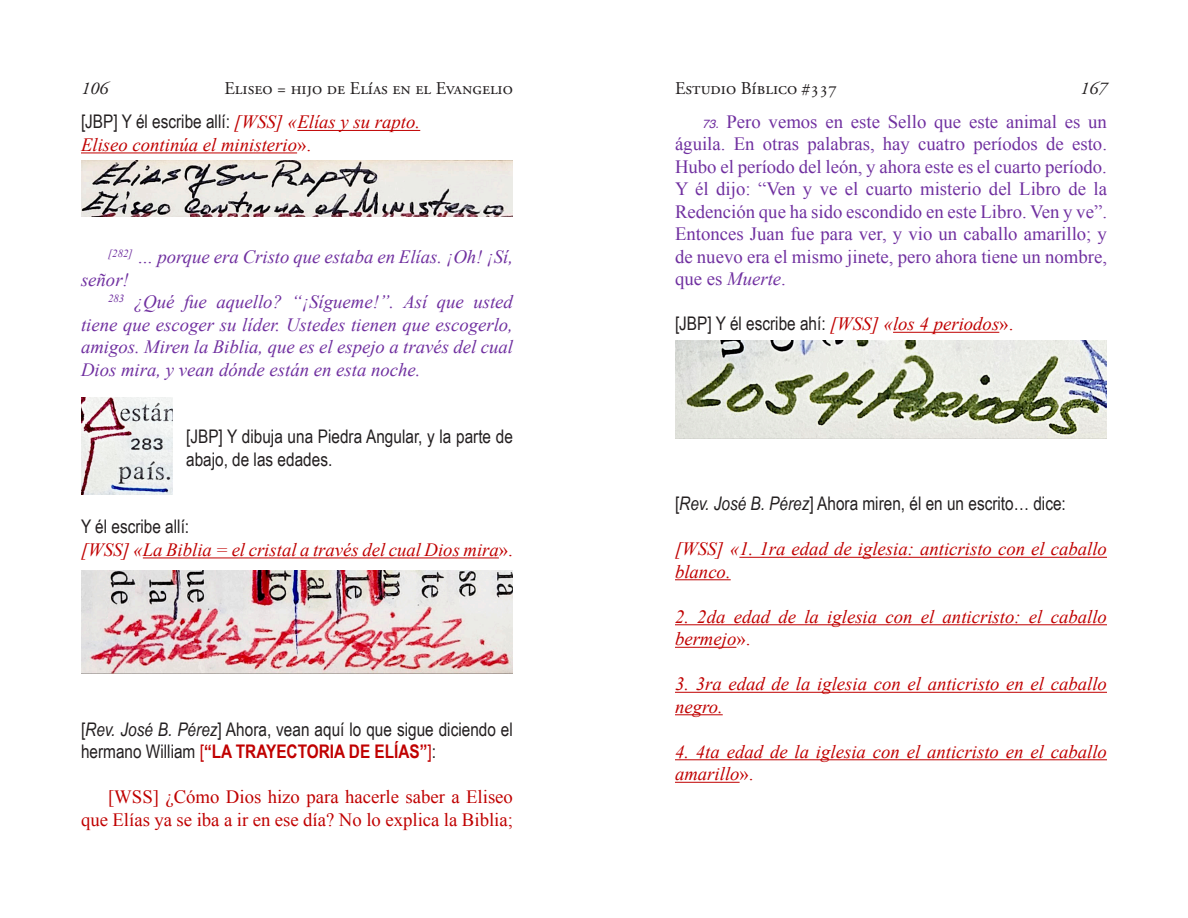
<style>
.page{position:relative;width:1188px;height:918px;background:#fff}
.page>*{position:absolute;margin:0;border:0;box-sizing:border-box;transform-origin:0 0}
.t1{font:18.75px/22.5px "Times New Roman";color:#7030a0;text-align:justify}
.t2{font:italic 18.75px/22.5px "Times New Roman";color:#c00000}
.t3{font:18.75px/22.5px "Arial Narrow";color:#231f20}
.t4{font:italic 18.75px/22.5px "Times New Roman";color:#7030a0}
.t5{font:18.75px/22.5px "Times New Roman";color:#c00000;text-align:right}
.t6{font:18px "Adobe Garamond Pro";color:#231f20}
.t7{font:italic 18px "Adobe Garamond Pro";color:#231f20}
.s1{font-family:"Times New Roman";font-style:italic;color:#c00000}
.s2{font-style:normal}
.s3{font-style:italic}
.s4{color:#c00000}
.s5{font-weight:700;color:#c00000}
.s6{font-family:"Helvetica";font-style:italic;font-size:12px}
.s7{font-family:"Times New Roman";color:#c00000}
</style>
<div class="page">
<hr style="left:297px;top:130px;width:123px;height:1px;background:#c00000">
<hr style="left:81px;top:153px;width:216px;height:1px;background:#c00000">
<hr style="left:143px;top:558px;width:356px;height:1px;background:#c00000">
<img style="left:81px;top:160px;width:432px;height:56px">
<img style="left:81px;top:570px;width:432px;height:103px">
<img style="left:81px;top:397px;width:92px;height:97px">
<hr style="left:893px;top:332px;width:106px;height:1px;background:#c00000">
<hr style="left:739px;top:557px;width:368px;height:1px;background:#c00000">
<hr style="left:675px;top:580px;width:56px;height:1px;background:#c00000">
<hr style="left:675px;top:625px;width:432px;height:1px;background:#c00000">
<hr style="left:675px;top:647px;width:61px;height:1px;background:#c00000">
<hr style="left:675px;top:692px;width:432px;height:1px;background:#c00000">
<hr style="left:675px;top:715px;width:48px;height:1px;background:#c00000">
<hr style="left:675px;top:760px;width:432px;height:1px;background:#c00000">
<hr style="left:675px;top:782px;width:65px;height:1px;background:#c00000">
<img style="left:675px;top:341px;width:432px;height:97px">
<p class="t7" style="left:81px;top:78px;width:28px">106</p>
<p class="t6" style="left:224px;top:78px;width:290px">Eliseo = hijo de Elías en el Evangelio</p>
<p class="t3" style="left:81px;top:110px;width:341px">[JBP] Y él escribe allí: <span class="s1">[WSS] «Elías y su rapto.</span></p>
<p class="t2" style="left:81px;top:133px;width:232px">Eliseo continúa el ministerio<span class="s2">».</span></p>
<p class="t4" style="left:81px;top:245px;width:434px;text-indent:27px"><sup>[282]</sup> … porque era Cristo que estaba en Elías. ¡Oh! ¡Sí, señor!</p>
<p class="t4" style="left:81px;top:290px;width:434px;text-align:justify;text-indent:27px"><sup>283</sup> ¿Qué fue aquello? “¡Sígueme!”. Así que usted tiene que escoger su líder. Ustedes tienen que escogerlo, amigos. Miren la Biblia, que es el espejo a través del cual Dios mira, y vean dónde están en esta noche.</p>
<p class="t3" style="left:186px;top:425px;width:328px">[JBP] Y dibuja una Piedra Angular, y la parte de abajo, de las edades.</p>
<p class="t3" style="left:81px;top:515px;width:110px">Y él escribe allí:</p>
<p class="t2" style="left:81px;top:538px;width:433px">[WSS] «La Biblia = el cristal a través del cual Dios mira<span class="s2">».</span></p>
<p class="t3" style="left:81px;top:717px;width:433px">[<span class="s3">Rev. José B. Pérez</span>] Ahora, vean aquí lo que sigue diciendo el hermano William <span class="s4">[</span><span class="s5">“LA TRAYECTORIA DE ELÍAS”</span><span class="s4">]</span>:</p>
<p class="t5" style="left:81px;top:786px;width:434px">[WSS] ¿Cómo Dios hizo para hacerle saber a Eliseo que Elías ya se iba a ir en ese día? No lo explica la Biblia;</p>
<p class="t6" style="left:675px;top:78px;width:164px">Estudio Bíblico #337</p>
<p class="t7" style="left:1080px;top:78px;width:28px">167</p>
<p class="t1" style="left:675px;top:110px;width:434px;text-indent:27px"><span class="s6">73.</span> Pero vemos en este Sello que este animal es un águila. En otras palabras, hay cuatro períodos de esto.<br>Hubo el período del león, y ahora este es el cuarto período.<br>Y él dijo: “Ven y ve el cuarto misterio del Libro de la Redención que ha sido escondido en este Libro. Ven y ve”.<br>Entonces Juan fue para ver, y vio un caballo amarillo; y de nuevo era el mismo jinete, pero ahora tiene un nombre, que es <span class="s3">Muerte</span>.</p>
<p class="t3" style="left:675px;top:312px;width:340px">[JBP] Y él escribe ahí: <span class="s1">[WSS] «los 4 periodos</span><span class="s7">».</span></p>
<p class="t3" style="left:675px;top:492px;width:392px">[<span class="s3">Rev. José B. Pérez</span>] Ahora miren, él en un escrito… dice:</p>
<p class="t2" style="left:675px;top:537px;width:434px">[WSS] «1. 1ra edad de iglesia: anticristo con el caballo blanco.</p>
<p class="t2" style="left:675px;top:605px;width:434px">2. 2da edad de la iglesia con el anticristo: el caballo bermejo<span class="s2">».</span></p>
<p class="t2" style="left:675px;top:672px;width:434px">3. 3ra edad de la iglesia con el anticristo en el caballo negro.</p>
<p class="t2" style="left:675px;top:740px;width:434px">4. 4ta edad de la iglesia con el anticristo en el caballo amarillo<span class="s2">».</span></p>
</div>
